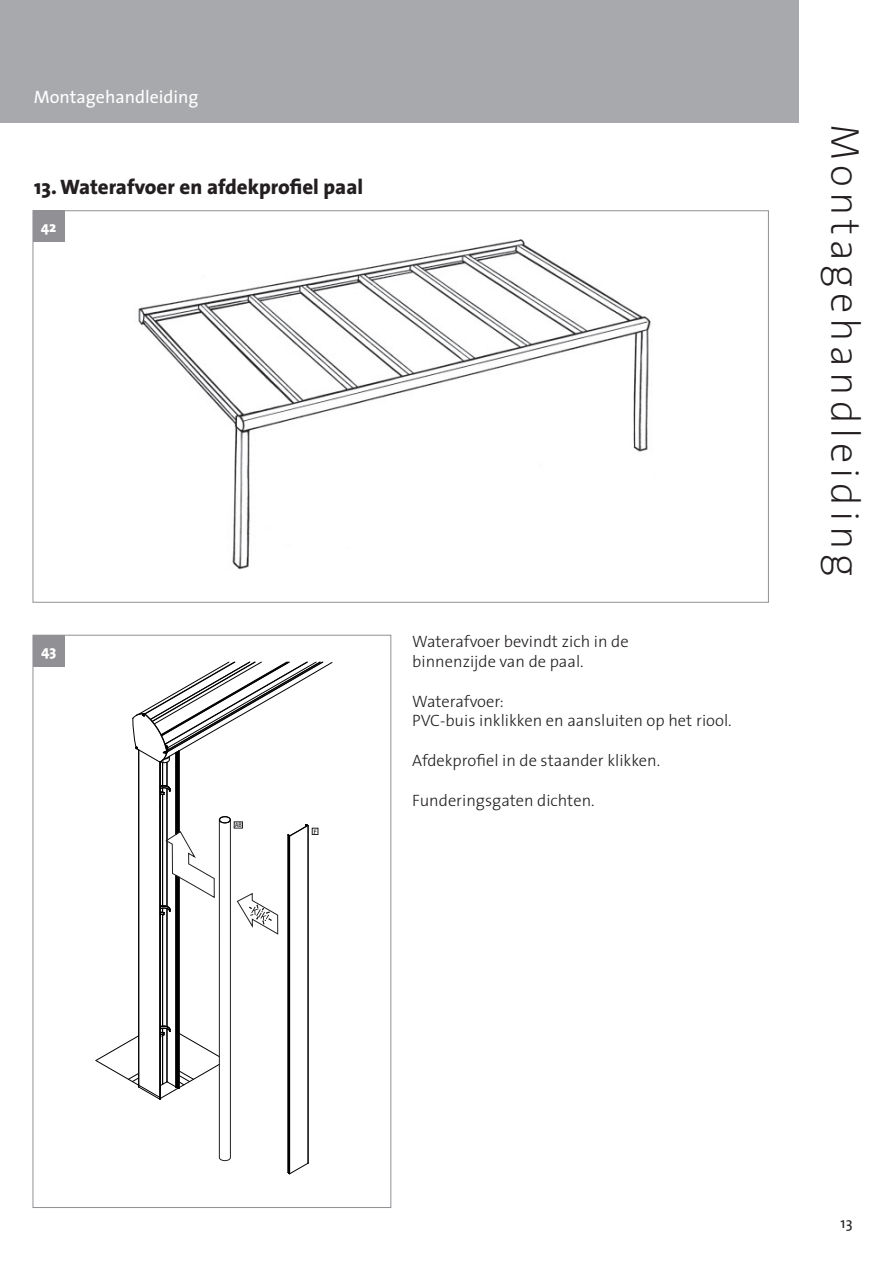
<style>
.page{position:relative;width:893px;height:1263px;background:#fff}
.page>*{position:absolute;margin:0;border:0;box-sizing:border-box;transform-origin:0 0}
.t1{font:200 40.5px "The Sans";letter-spacing:.12em;color:#231f20}
.t2{font:800 21px "The Sans";color:#231f20}
.t3{font:18px "The Sans";color:#fff}
.t4{font:300 16.5px/19.8px "The Sans";color:#231f20}
.t5{font:800 15px "The Sans";color:#fff}
.t6{font:15px "The Sans";color:#231f20}
.t7{font:500 condensed 6.15px "Helvetica Neue";color:#232024}
</style>
<div class="page">
<div style="left:0;top:0;width:893px;height:123px;background:#a7a9ac"></div>
<div style="left:799px;top:0;width:94px;height:1263px;background:#fff"></div>
<img style="left:138px;top:239px;width:513px;height:331px">
<hr style="left:138px;top:750px;width:1px;height:337px;background:#000">
<hr style="left:160px;top:762px;width:1px;height:276px;background:#000">
<hr style="left:179px;top:751px;width:1px;height:81px;background:#000">
<hr style="left:177px;top:752px;width:1px;height:81px;background:#000">
<hr style="left:162px;top:794px;width:1px;height:112px;background:#000">
<hr style="left:167px;top:788px;width:1px;height:52px;background:#000">
<hr style="left:289px;top:835px;width:1px;height:338px;background:#000">
<hr style="left:176px;top:752px;width:1px;height:82px;background:#000">
<svg style="left:287px;top:1162px;width:22px;height:12px"></svg>
<hr style="left:308px;top:825px;width:1px;height:338px;background:#000">
<hr style="left:288px;top:835px;width:1px;height:337px;background:#000">
<svg style="left:132px;top:661px;width:201px;height:134px"></svg>
<svg style="left:95px;top:815px;width:136px;height:346px"></svg>
<svg style="left:237px;top:893px;width:41px;height:41px"></svg>
<div style="left:234px;top:822px;width:9px;height:6px;border:1px solid #232024"></div>
<svg style="left:287px;top:824px;width:31px;height:13px"></svg>
<div style="left:312px;top:828px;width:6px;height:7px;border:1px solid #232024"></div>
<div style="left:33px;top:210px;width:32px;height:32px;background:#919195"></div>
<div style="left:33px;top:635px;width:32px;height:32px;background:#919195"></div>
<p class="t3" style="left:34px;top:90px;width:166px">Montagehandleiding</p>
<p class="t2" style="left:34px;top:176px;width:330px">13. Waterafvoer en afdekprofiel paal</p>
<p class="t5" style="left:41px;top:219px;width:17px">42</p>
<p class="t5" style="left:41px;top:644px;width:17px">43</p>
<p class="t7" style="left:235px;top:823px;width:8px">AB</p>
<p class="t7" style="left:314px;top:829px;width:4px">F</p>
<p class="t4" style="left:412px;top:633px;width:218px">Waterafvoer bevindt zich in de binnenzijde van de paal.</p>
<p class="t4" style="left:412px;top:692px;width:321px">Waterafvoer:<br>PVC-buis inklikken en aansluiten op het riool.</p>
<p class="t4" style="left:412px;top:752px;width:249px">Afdekprofiel in de staander klikken.</p>
<p class="t4" style="left:412px;top:791px;width:184px">Funderingsgaten dichten.</p>
<h1 class="t1" style="left:861px;top:124px;width:454px;rotate:90deg">Montagehandleiding</h1>
<p class="t6" style="left:841px;top:1217px;width:13px">13</p>
</div>
